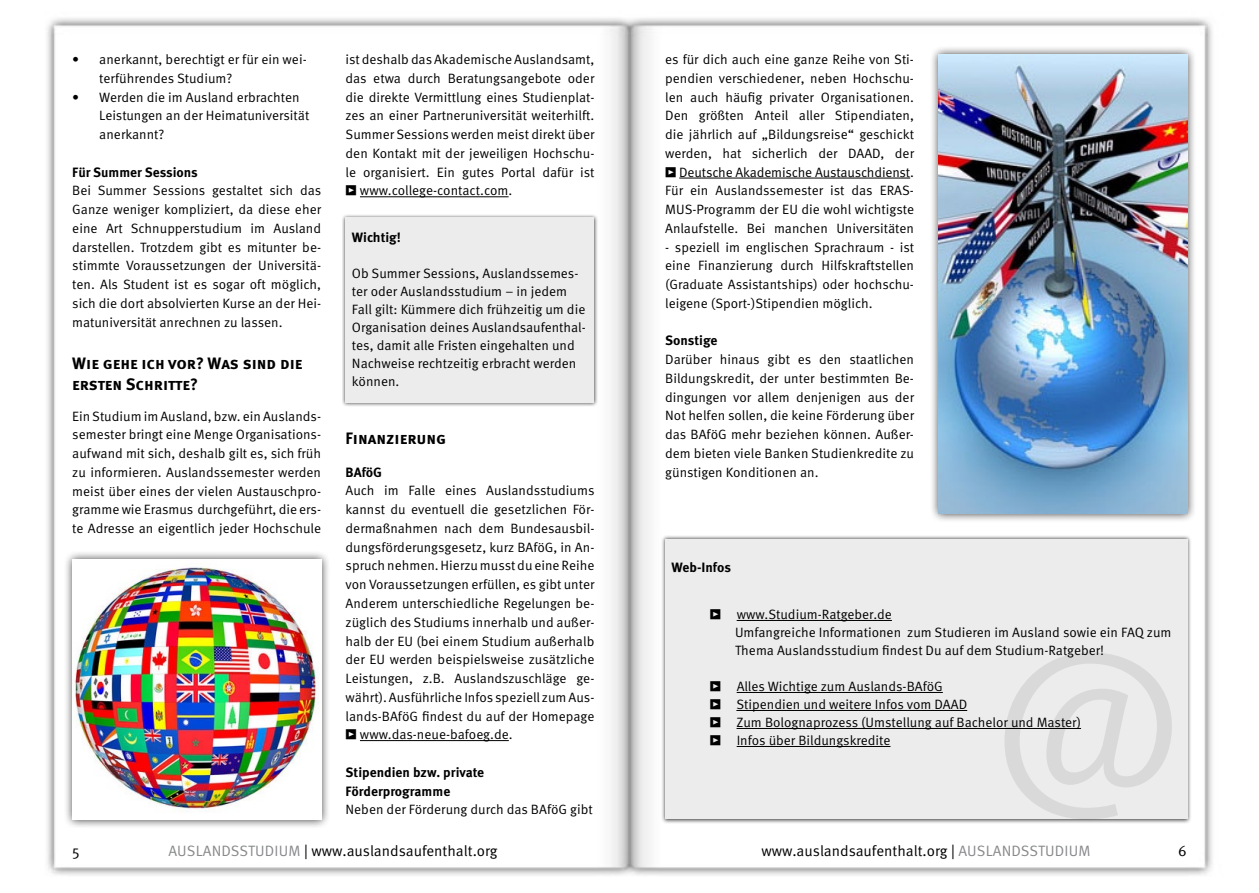
<style>
.page{position:relative;width:1259px;height:893px;background:#fff}
.page>*{position:absolute;margin:0;border:0;box-sizing:border-box;transform-origin:0 0}
.t1{font:700 16.5px/21px "Meta Pro";color:#000}
.t2{font:15px "Meta Pro";color:#000}
.t3{font:13.5px/18.8px "Meta Pro";color:#000;text-align:justify}
.t4{font:700 13.5px/18.8px "Meta Pro";color:#000}
.s1{color:#87888a}
</style>
<div class="page">
<img style="left:47px;top:18px;width:1165px;height:858px">
<hr style="left:360px;top:196px;width:148px;height:1px;background:#000">
<hr style="left:360px;top:740px;width:149px;height:1px;background:#000">
<div style="left:63px;top:550px;width:267px;height:278px;background:#000;opacity:.75"></div>
<img style="left:72px;top:559px;width:249px;height:260px">
<div style="left:342px;top:214px;width:256px;height:193px;background:#000;opacity:.75"></div>
<div style="left:345px;top:218px;width:249px;height:185px;background:#ececec"></div>
<div style="left:661px;top:536px;width:530px;height:288px;background:#000;opacity:.75"></div>
<div style="left:665px;top:539px;width:522px;height:280px;background:#ececec"></div>
<hr style="left:736px;top:620px;width:156px;height:1px;background:#000">
<hr style="left:736px;top:692px;width:207px;height:1px;background:#000">
<hr style="left:736px;top:710px;width:231px;height:1px;background:#000">
<hr style="left:736px;top:728px;width:345px;height:1px;background:#000">
<hr style="left:736px;top:746px;width:154px;height:1px;background:#000">
<hr style="left:679px;top:178px;width:231px;height:1px;background:#000">
<div style="left:929px;top:45px;width:267px;height:478px;background:#000;opacity:.75"></div>
<img style="left:938px;top:54px;width:249px;height:460px">
<p class="t3" style="left:99px;top:51px;width:209px;text-indent:-27px">• anerkannt, berechtigt er für ein wei&shy;terführendes Studium?</p>
<p class="t3" style="left:99px;top:88px;width:212px;text-align:left;text-indent:-27px">• Werden die im Ausland erbrachten<br>Leistungen an der Heimatuniversität anerkannt?</p>
<p class="t4" style="left:72px;top:163px;width:127px">Für Summer Sessions</p>
<p class="t3" style="left:72px;top:182px;width:250px">Bei Summer Sessions gestaltet sich das Ganze weniger kompliziert, da diese eher eine Art Schnupperstudium im Ausland darstellen. Trotzdem gibt es mitunter be&shy;stimmte Voraussetzungen der U niversitä&shy;ten. Als Student ist es sogar oft möglich, sich die dort absolvierten Kurse an der Hei&shy;matuniversität anrechnen zu lassen.</p>
<p class="t1" style="left:72px;top:353px;width:232px">Wie gehe ich vor? Was sind die ersten Schritte?</p>
<p class="t3" style="left:72px;top:407px;width:250px">Ein Studium im Ausland, bzw. ein Auslands&shy;semester bringt eine Menge Organisations&shy;aufwand mit sich, deshalb gilt es, sich früh zu informieren. Auslandssemester werden meist über eines der vielen Austauschpro&shy;gramme wie Erasmus durchgeführt, die ers&shy;te Adresse an eigentlich jeder Hochschule</p>
<p class="t3" style="left:345px;top:51px;width:250px">ist deshalb das Akademische Auslandsamt, das etwa durch Beratungsangebote oder die direkte Vermittlung eines Studienplat&shy;zes an einer Partneruniversität weiterhilft.<br>Summer Sessions werden meist direkt über den Kontakt mit der jeweiligen Hochschu&shy;le organisiert. Ein gutes Portal dafür ist</p>
<p class="t3" style="left:345px;top:182px;width:168px">• www.college-contact.com.</p>
<p class="t4" style="left:352px;top:228px;width:51px">Wichtig!</p>
<p class="t3" style="left:352px;top:264px;width:235px;line-height:18px;text-align:left">Ob Summer Sessions, Auslandssemes&shy;ter oder Auslandsstudium – in jedem Fall gilt: Kümmere dich frühzeitig um die Organisation deines Auslandsaufenthal&shy;tes, damit alle Fristen eingehalten und<br>N achweise rechtzeitig erbracht werden können.</p>
<p class="t1" style="left:345px;top:428px;width:102px">Finanzierung</p>
<p class="t4" style="left:345px;top:463px;width:38px">BAföG</p>
<p class="t3" style="left:345px;top:482px;width:250px">Auch im Falle eines Auslandsstudiums kannst du eventuell die gesetzlichen För&shy;dermaßnahmen nach dem Bundesausbil&shy;dungsförderungsgesetz, kurz BAföG, in An&shy;spruch nehmen. Hierzu musst du eine Reihe von Voraussetzungen erfüllen, es gibt unter Anderem unterschiedliche Regelungen be&shy;züglich des Studiums innerhalb und außer&shy;halb der EU (bei einem Studium außerhalb der EU werden beispielsweise zusätzliche Leistungen, z.B. Auslandszuschläge ge&shy;währt). Ausführliche I nfos speziell zum Aus&shy;lands-BAföG findest du auf der Homepage</p>
<p class="t3" style="left:345px;top:726px;width:169px">• www.das-neue-bafoeg.de.</p>
<p class="t4" style="left:345px;top:763px;width:140px">Stipendien bzw. private<br>Förderprogramme</p>
<p class="t3" style="left:345px;top:801px;width:249px">N eben der Förderung durch das BAföG gibt</p>
<p class="t3" style="left:665px;top:51px;width:250px">es für dich auch eine ganze Reihe von Sti&shy;pendien verschiedener, neben Hochschu&shy;len auch häufig privater Organisationen.<br>Den größten Anteil aller Stipendiaten, die jährlich auf „Bildungsreise“ geschickt werden, hat sicherlich der DAAD, der</p>
<p class="t3" style="left:665px;top:163px;width:250px">• Deutsche Akademische Austauschdienst.<br>Für ein Auslandssemester ist das ERAS-MUS</p>
<p class="t3" style="left:665px;top:201px;width:250px;text-align:right">-Programm der EU die wohl wichtigste<br>Anlaufstelle. Bei manchen U niversitäten</p>
<p class="t3" style="left:665px;top:238px;width:250px">- speziell im englischen Sprachraum - ist eine Finanzierung durch Hilfskraftstellen (Graduate Assistantships) oder hochschu&shy;leigene (Sport-)Stipendien möglich.</p>
<p class="t4" style="left:665px;top:332px;width:54px">Sonstige</p>
<p class="t3" style="left:665px;top:351px;width:250px">Darüber hinaus gibt es den staatlichen Bildungskredit, der unter bestimmten Be&shy;dingungen vor allem denjenigen aus der Not helfen sollen, die keine Förderung über das BAföG mehr beziehen können. Außer&shy;dem bieten viele Banken Studienkredite zu günstigen Konditionen an.</p>
<p class="t4" style="left:671px;top:558px;width:61px">Web-Infos</p>
<p class="t3" style="left:710px;top:605px;width:183px">• www.Studium-Ratgeber.de</p>
<p class="t3" style="left:735px;top:623px;width:438px;line-height:18px">U mfangreiche I nformationen zum Studieren im Ausland sowie ein FAQ zum<br>Thema Auslandsstudium findest Du auf dem Studium-Ratgeber!</p>
<p class="t3" style="left:710px;top:677px;width:234px">• Alles Wichtige zum Auslands-BAföG</p>
<p class="t3" style="left:710px;top:695px;width:257px">• Stipendien und weitere I nfos vom DAAD</p>
<p class="t3" style="left:710px;top:713px;width:373px">• Zum Bolognaprozess (U mstellung auf Bachelor und Master)</p>
<p class="t3" style="left:710px;top:731px;width:182px">• I nfos über Bildungskredite</p>
<p class="t2" style="left:72px;top:841px;width:9px">5</p>
<p class="t2" style="left:168px;top:841px;width:331px"><span class="s1">Auslandsstudium</span> | www.auslandsaufenthalt.org</p>
<p class="t2" style="left:761px;top:841px;width:331px">www.auslandsaufenthalt.org | <span class="s1">Auslandsstudium</span></p>
<p class="t2" style="left:1178px;top:841px;width:10px">6</p>
</div>
